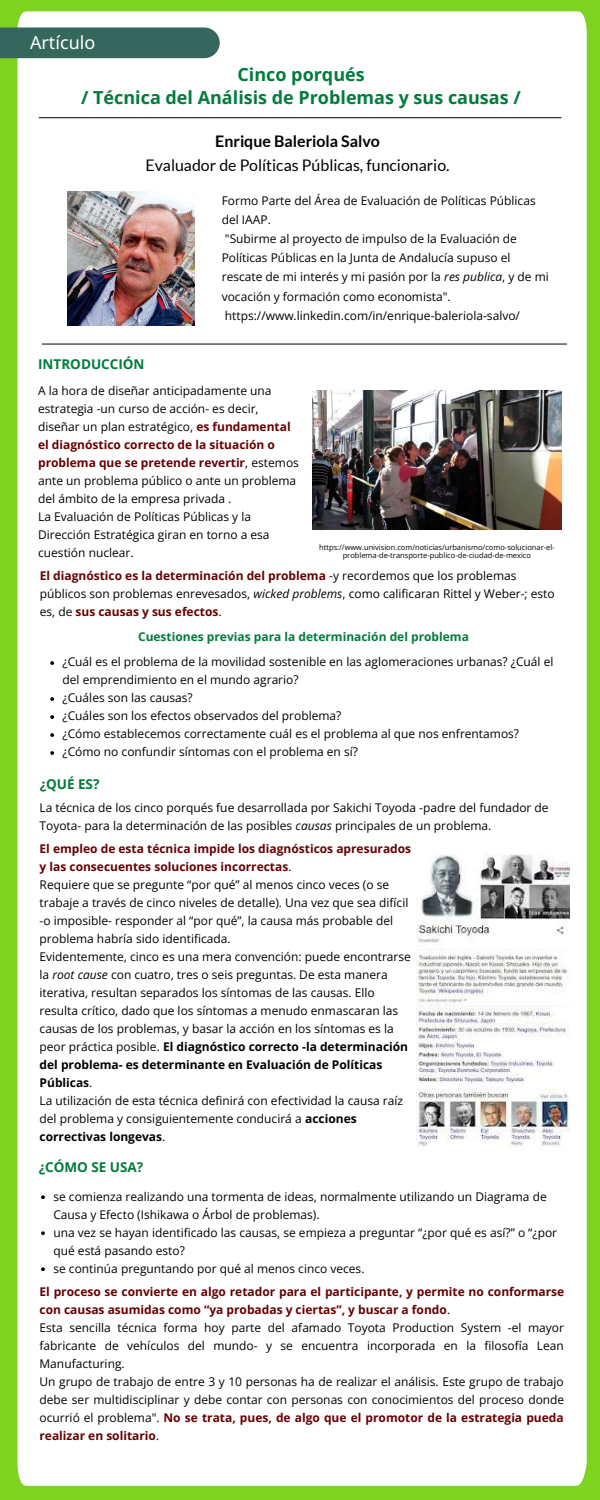
<style>
.page{position:relative;width:600px;height:1500px;background:#7ed321}
.page>*{position:absolute;margin:0;border:0;box-sizing:border-box;transform-origin:0 0}
.t1{font:700 18px/23.2px "Open Sans";color:#007c3b;text-align:center}
.t2{font:18px "Noto Sans";color:#fff}
.t3{font:16px "Lato";color:#000}
.t4{font:700 16px "Lato";color:#000}
.t5{font:700 13.5px "Open Sans";color:#007c3b}
.t6{font:12px/18px "Open Sans";color:#000}
.t7{font:700 12px "Open Sans";color:#007c3b}
.t8{font:7.5px/7.5px "Open Sans";color:#000;text-align:center}
.s1{font-style:italic}
.s2{font-weight:700;color:#600}
.s3{font-weight:700}
</style>
<div class="page">
<div style="left:18px;top:11px;width:569px;height:1475px;background:#fff"></div>
<div style="left:0;top:27px;width:220px;height:31px;background:#36675d"></div>
<hr style="left:42px;top:344px;width:525px;height:1px;background:#000">
<hr style="left:39px;top:117px;width:522px;height:1px;background:#000">
<svg style="left:41px;top:1195px;width:4px;height:4px"></svg>
<svg style="left:41px;top:1231px;width:4px;height:4px"></svg>
<svg style="left:41px;top:1267px;width:4px;height:4px"></svg>
<img style="left:313px;top:390px;width:248px;height:140px">
<svg style="left:50px;top:661px;width:4px;height:4px"></svg>
<svg style="left:50px;top:697px;width:4px;height:4px"></svg>
<svg style="left:50px;top:715px;width:4px;height:4px"></svg>
<svg style="left:50px;top:733px;width:4px;height:4px"></svg>
<svg style="left:50px;top:751px;width:4px;height:4px"></svg>
<img style="left:417px;top:855px;width:153px;height:291px">
<img style="left:68px;top:192px;width:127px;height:134px">
<h1 class="t2" style="left:30px;top:30px;width:67px">Artículo</h1>
<h1 class="t1" style="left:81px;top:62px;width:441px">Cinco porqués<br>/ Técnica del Análisis de Problemas y sus causas /</h1>
<h2 class="t4" style="left:215px;top:131px;width:166px">Enrique Baleriola Salvo</h2>
<h2 class="t3" style="left:146px;top:155px;width:306px">Evaluador de Políticas Públicas, funcionario.</h2>
<p class="t6" style="left:222px;top:190px;width:329px;line-height:19.2px">Formo Parte del Área de Evaluación de Políticas Públicas del IAAP.<br>"Subirme al proyecto de impulso de la Evaluación de Políticas Públicas en la Junta de Andalucía supuso el rescate de mi interés y mi pasión por la <span class="s1">res publica</span>, y de mi vocación y formación como economista". https://www.linkedin.com/in/enrique-baleriola-salvo/</p>
<p class="t5" style="left:38px;top:355px;width:108px">INTRODUCCIÓN</p>
<p class="t6" style="left:38px;top:381px;width:262px">A la hora de diseñar anticipadamente una estrategia -un curso de acción- es decir, diseñar un plan estratégico, <span class="s2">es fundamental el diagnóstico correcto de la situación o problema que se pretende revertir</span>, estemos ante un problema público o ante un problema del ámbito de la empresa privada .<br>La Evaluación de Políticas Públicas y la Dirección Estratégica giran en torno a esa cuestión nuclear.</p>
<p class="t6" style="left:40px;top:566px;width:517px"><span class="s2">El diagnóstico es la determinación del problema</span> -y recordemos que los problemas públicos son problemas enrevesados, <span class="s1">wicked problems</span>, como calificaran Rittel y Weber-; esto es, de <span class="s2">sus causas y sus efectos</span>.</p>
<p class="t8" style="left:319px;top:544px;width:237px">https://www.univision.com/noticias/urbanismo/como-solucionar-el&shy;problema-de-transporte-publico-de-ciudad-de-mexico</p>
<p class="t7" style="left:138px;top:628px;width:332px">Cuestiones previas para la determinación del problema</p>
<p class="t6" style="left:63px;top:653px;width:492px">¿Cuál es el problema de la movilidad sostenible en las aglomeraciones urbanas? ¿Cuál el del emprendimiento en el mundo agrario?<br>¿Cuáles son las causas?<br>¿Cuáles son los efectos observados del problema?<br>¿Cómo establecemos correctamente cuál es el problema al que nos enfrentamos? ¿Cómo no confundir síntomas con el problema en sí?</p>
<p class="t5" style="left:40px;top:774px;width:61px">¿QUÉ ES?</p>
<p class="t6" style="left:40px;top:799px;width:511px">La técnica de los cinco porqués fue desarrollada por Sakichi Toyoda -padre del fundador de<br>Toyota- para la determinación de las posibles <span class="s1">causas</span> principales de un problema.</p>
<p class="t6" style="left:40px;top:840px;width:373px"><span class="s2">El empleo de esta técnica impide los diagnósticos apresurados y las consecuentes soluciones incorrectas</span>.<br>Requiere que se pregunte “por qué” al menos cinco veces (o se trabaje a través de cinco niveles de detalle). Una vez que sea difícil -o imposible- responder al “por qué”, la causa más probable del problema habría sido identificada.<br>Evidentemente, cinco es una mera convención: puede encontrarse la <span class="s1">root cause</span> con cuatro, tres o seis preguntas. De esta manera iterativa, resultan separados los síntomas de las causas. Ello resulta crítico, dado que los síntomas a menudo enmascaran las causas de los problemas, y basar la acción en los síntomas es la peor práctica posible. <span class="s3">El diagnóstico correcto -la determinación del problema- es determinante en Evaluación de Políticas Públicas</span>.<br>La utilización de esta técnica definirá con efectividad la causa raíz del problema y consiguientemente conducirá a <span class="s3">acciones correctivas longevas</span>.</p>
<p class="t5" style="left:39px;top:1158px;width:106px">¿CÓMO SE USA?</p>
<p class="t6" style="left:53px;top:1187px;width:505px">se comienza realizando una tormenta de ideas, normalmente utilizando un Diagrama de Causa y Efecto (Ishikawa o Árbol de problemas).<br>una vez se hayan identificado las causas, se empieza a preguntar “¿por qué es así?” o “¿por qué está pasando esto?<br>se continúa preguntando por qué al menos cinco veces.</p>
<p class="t6" style="left:40px;top:1282px;width:526px"><span class="s2">El proceso se convierte en algo retador para el participante, y permite no conformarse con causas asumidas como “ya probadas y ciertas”, y buscar a fondo</span>.<br>Esta sencilla técnica forma hoy parte del afamado Toyota Production System -el mayor fabricante de vehículos del mundo- y se encuentra incorporada en la filosofía Lean Manufacturing.<br>Un grupo de trabajo de entre 3 y 10 personas ha de realizar el análisis. Este grupo de trabajo debe ser multidisciplinar y debe contar con personas con conocimientos del proceso donde ocurrió el problema". <span class="s2">No se trata, pues, de algo que el promotor de la estrategia pueda realizar en solitario</span>.</p>
</div>
